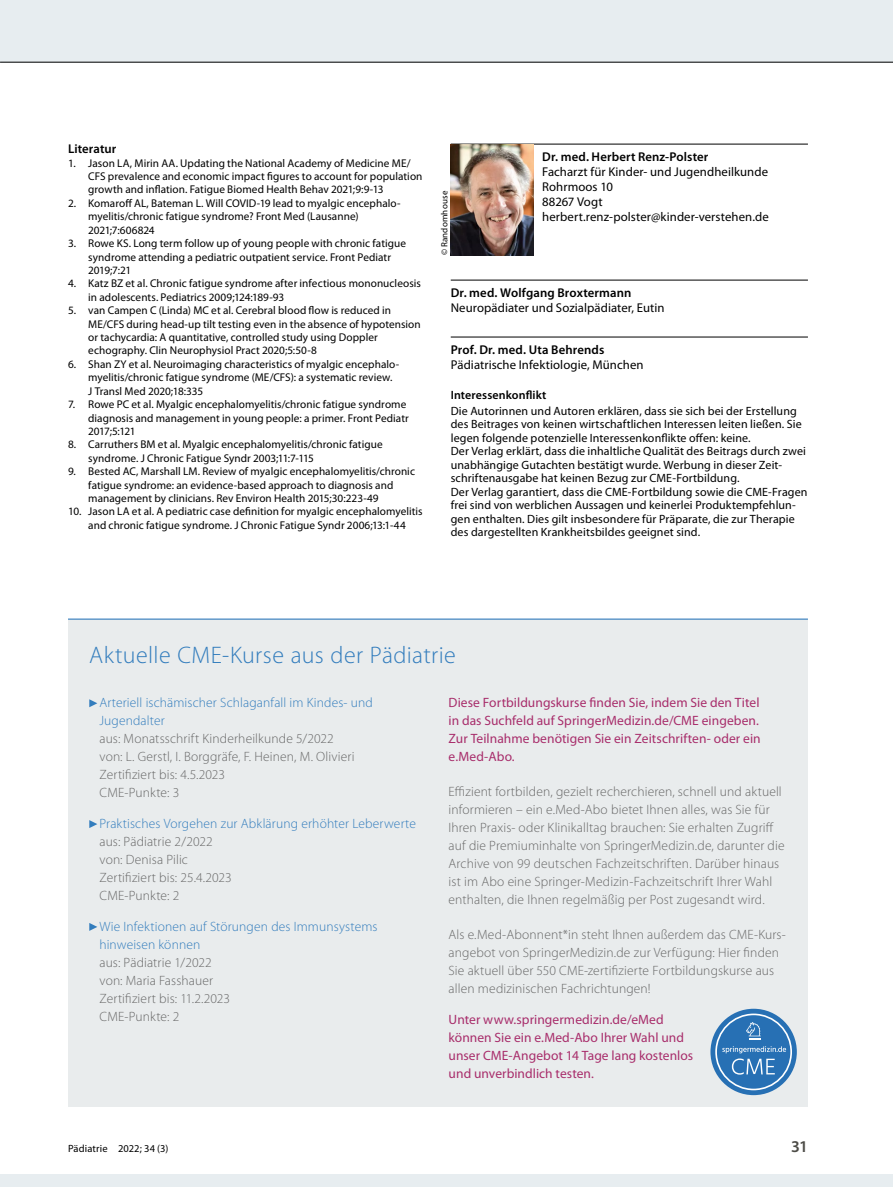
<style>
.page{position:relative;width:893px;height:1187px;background:#fff}
.page>*{position:absolute;margin:0;border:0;box-sizing:border-box;transform-origin:0 0}
.Box_Heading_CME{font:300 24px "Myriad Pro";letter-spacing:.015em;color:#337dbd}
.t1{font:600 16.5px "Myriad Pro";color:#4d4c47}
.Para_Info_1_CME{font:300 13.5px/18px "Myriad Pro";letter-spacing:.01em;color:#676767}
.Para_Info_2_CME{font:13.5px/18px "Myriad Pro";letter-spacing:.005em;color:#a82d6b}
.Para_CME{font:300 13.5px "Myriad Pro";letter-spacing:.01em;color:#676767}
.SectionHeading_CME{font:300 13.5px/18px "Myriad Pro";letter-spacing:.01em;color:#337dbd}
.Para_Box_Author_Appe{font:12.75px "Myriad Pro";letter-spacing:.01em;color:#000}
.Box_Heading_Author_P{font:600 12.75px "Myriad Pro";letter-spacing:.01em;color:#000}
.Bibliography_Title{font:600 12.75px "Myriad Pro";letter-spacing:.005em;color:#000}
.Conflict_Para_x{font:12px/13.5px "Myriad Pro";letter-spacing:.01em;color:#000}
.Conflict_Heading_x{font:600 12px "Myriad Pro";letter-spacing:.01em;color:#000}
.t2{font:11.25px/13.4px "Myriad Pro";letter-spacing:.005em;color:#000}
.t3{font:10.5px "Myriad Pro";letter-spacing:.01em;color:#000}
.Image_Source_x{font:9px "Myriad Pro";letter-spacing:.02em;color:#000}
</style>
<div class="page">
<div style="left:0;top:0;width:893px;height:62px;background:#e7edf0"></div>
<div style="left:0;top:1174px;width:893px;height:12px;background:#e7edf0"></div>
<hr style="left:451px;top:144px;width:357px;height:1px;background:#000">
<hr style="left:451px;top:280px;width:357px;height:1px;background:#000">
<hr style="left:451px;top:337px;width:357px;height:1px;background:#000">
<img style="left:451px;top:144px;width:83px;height:111px">
<div style="left:68px;top:619px;width:740px;height:487px;background:#e9eced"></div>
<hr style="left:68px;top:618px;width:740px;height:1px;background:#337dbd">
<svg style="left:89px;top:699px;width:8px;height:8px"></svg>
<svg style="left:89px;top:820px;width:8px;height:8px"></svg>
<svg style="left:89px;top:923px;width:8px;height:7px"></svg>
<svg style="left:710px;top:1008px;width:87px;height:87px"></svg>
<svg style="left:715px;top:1013px;width:77px;height:77px;background:#558ec2"></svg>
<hr style="left:0;top:62px;width:893px;height:1px;background:#000">
<p class="Bibliography_Title" style="left:68px;top:141px;width:50px">Literatur</p>
<p class="t2" style="left:88px;top:156px;width:336px;text-indent:-20px">1. Jason LA, Mirin AA. Updating the National Academy of Medicine ME/<br>CFS prevalence and economic impact figures to account for population growth and inflation. Fatigue Biomed Health Behav 2021;9:9-13</p>
<p class="t2" style="left:88px;top:196px;width:313px;text-indent:-20px">2. Komaroff AL, Bateman L. Will COVID-19 lead to myalgic encephalo&shy;myelitis/chronic fatigue syndrome? Front Med (Lausanne)<br>2021;7:606824</p>
<p class="t2" style="left:88px;top:236px;width:319px;text-indent:-20px">3. Rowe KS. Long term follow up of young people with chronic fatigue syndrome attending a pediatric outpatient service. Front Pediatr<br>2019;7:21</p>
<p class="t2" style="left:88px;top:277px;width:334px;text-indent:-20px">4. Katz BZ et al. Chronic fatigue syndrome after infectious mononucleosis in adolescents. Pediatrics 2009;124:189-93</p>
<p class="t2" style="left:88px;top:303px;width:334px;text-indent:-20px">5. van Campen C (Linda) MC et al. Cerebral blood flow is reduced in ME/CFS during head-up tilt testing even in the absence of hypotension or tachycardia: A quantitative, controlled study using Doppler echography. Clin Neurophysiol Pract 2020;5:50-8</p>
<p class="t2" style="left:88px;top:357px;width:312px;text-indent:-20px">6. Shan ZY et al. Neuroimaging characteristics of myalgic encephalo&shy;myelitis/chronic fatigue syndrome (ME/CFS): a systematic review.<br>J Transl Med 2020;18:335</p>
<p class="t2" style="left:88px;top:397px;width:322px;text-indent:-20px">7. Rowe PC et al. Myalgic encephalomyelitis/chronic fatigue syndrome diagnosis and management in young people: a primer. Front Pediatr<br>2017;5:121</p>
<p class="t2" style="left:88px;top:438px;width:296px;text-indent:-20px">8. Carruthers BM et al. Myalgic encephalomyelitis/chronic fatigue syndrome. J Chronic Fatigue Syndr 2003;11:7-115</p>
<p class="t2" style="left:88px;top:464px;width:328px;text-indent:-20px">9. Bested AC, Marshall LM. Review of myalgic encephalomyelitis/chronic fatigue syndrome: an evidence-based approach to diagnosis and management by clinicians. Rev Environ Health 2015;30:223-49</p>
<p class="t2" style="left:68px;top:505px;width:356px;text-align:center">10. Jason LA et al. A pediatric case definition for myalgic encephalomyelitis and chronic fatigue syndrome. J Chronic Fatigue Syndr 2006;13:1-44</p>
<p class="Image_Source_x" style="left:439px;top:255px;width:66px;rotate:-90deg">© Randomhouse</p>
<p class="Box_Heading_Author_P" style="left:542px;top:148px;width:168px">Dr. med. Herbert Renz-Polster</p>
<p class="Para_Box_Author_Appe" style="left:542px;top:164px;width:227px">Facharzt für Kinder- und Jugendheilkunde</p>
<p class="Para_Box_Author_Appe" style="left:542px;top:179px;width:72px">Rohrmoos 10</p>
<p class="Para_Box_Author_Appe" style="left:542px;top:194px;width:62px">88267 Vogt</p>
<p class="Para_Box_Author_Appe" style="left:542px;top:209px;width:228px">herbert.renz-polster@kinder-verstehen.de</p>
<p class="Box_Heading_Author_P" style="left:451px;top:284px;width:182px">Dr. med. Wolfgang Broxtermann</p>
<p class="Para_Box_Author_Appe" style="left:451px;top:300px;width:215px">Neuropädiater und Sozialpädiater, Eutin</p>
<p class="Box_Heading_Author_P" style="left:451px;top:341px;width:155px">Prof. Dr. med. Uta Behrends</p>
<p class="Para_Box_Author_Appe" style="left:451px;top:356px;width:194px">Pädiatrische Infektiologie, München</p>
<p class="Conflict_Heading_x" style="left:451px;top:387px;width:97px">Interessenkonflikt</p>
<p class="Conflict_Para_x" style="left:451px;top:404px;width:352px">Die Autorinnen und Autoren erklären, dass sie sich bei der Erstellung des Beitrages von keinen wirtschaftlichen Interessen leiten ließen. Sie legen folgende potenzielle Interessenkonflikte offen: keine.</p>
<p class="Conflict_Para_x" style="left:451px;top:444px;width:357px">Der Verlag erklärt, dass die inhaltliche Qualität des Beitrags durch zwei unabhängige Gutachten bestätigt wurde. Werbung in dieser Zeit&shy;schriftenausgabe hat keinen Bezug zur CME-Fortbildung.</p>
<p class="Conflict_Para_x" style="left:451px;top:485px;width:358px">Der Verlag garantiert, dass die CME-Fortbildung sowie die CME-Fragen frei sind von werblichen Aussagen und keinerlei Produktempfehlun&shy;gen enthalten. Dies gilt insbesondere für Präparate, die zur Therapie des dargestellten Krankheitsbildes geeignet sind.</p>
<p class="Box_Heading_CME" style="left:89px;top:641px;width:368px">Aktuelle CME-Kurse aus der Pädiatrie</p>
<p class="SectionHeading_CME" style="left:99px;top:694px;width:275px">Arteriell ischämischer Schlaganfall im Kindes- und<br>Jugendalter</p>
<p class="Para_CME" style="left:99px;top:731px;width:236px">aus: Monatsschrift Kinderheilkunde 5/2022</p>
<p class="Para_CME" style="left:99px;top:749px;width:257px">von: L. Gerstl, I. Borggräfe, F. Heinen, M. Olivieri</p>
<p class="Para_CME" style="left:99px;top:767px;width:127px">Zertifiziert bis: 4.5.2023</p>
<p class="Para_CME" style="left:99px;top:785px;width:81px">CME-Punkte: 3</p>
<p class="SectionHeading_CME" style="left:99px;top:814px;width:318px">Praktisches Vorgehen zur Abklärung erhöhter Leberwerte</p>
<p class="Para_CME" style="left:99px;top:834px;width:115px">aus: Pädiatrie 2/2022</p>
<p class="Para_CME" style="left:99px;top:852px;width:90px">von: Denisa Pilic</p>
<p class="Para_CME" style="left:99px;top:870px;width:134px">Zertifiziert bis: 25.4.2023</p>
<p class="Para_CME" style="left:99px;top:888px;width:81px">CME-Punkte: 2</p>
<p class="SectionHeading_CME" style="left:99px;top:917px;width:280px">Wie Infektionen auf Störungen des Immunsystems hinweisen können</p>
<p class="Para_CME" style="left:99px;top:954px;width:114px">aus: Pädiatrie 1/2022</p>
<p class="Para_CME" style="left:99px;top:972px;width:115px">von: Maria Fasshauer</p>
<p class="Para_CME" style="left:99px;top:990px;width:132px">Zertifiziert bis: 11.2.2023</p>
<p class="Para_CME" style="left:99px;top:1008px;width:81px">CME-Punkte: 2</p>
<p class="Para_Info_2_CME" style="left:449px;top:693px;width:314px">Diese Fortbildungskurse finden Sie, indem Sie den Titel in das Suchfeld auf SpringerMedizin.de/CME eingeben.<br>Zur Teilnahme benötigen Sie ein Zeitschriften- oder ein e.Med-Abo.</p>
<p class="Para_Info_1_CME" style="left:449px;top:783px;width:337px">Effizient fortbilden, gezielt recherchieren, schnell und aktuell informieren – ein e.Med-Abo bietet Ihnen alles, was Sie für Ihren Praxis- oder Klinikalltag brauchen: Sie erhalten Zugriff auf die Premiuminhalte von SpringerMedizin.de, darunter die Archive von 99 deutschen Fachzeitschriften. Darüber hinaus ist im Abo eine Springer-Medizin-Fachzeitschrift Ihrer Wahl enthalten, die Ihnen regelmäßig per Post zugesandt wird.</p>
<p class="Para_Info_1_CME" style="left:449px;top:926px;width:339px">Als e.Med-Abonnent*in steht Ihnen außerdem das CME-Kurs&shy;angebot von SpringerMedizin.de zur Verfügung: Hier finden Sie aktuell über 550 CME-zertifizierte Fortbildungskurse aus allen medizinischen Fachrichtungen!</p>
<p class="Para_Info_2_CME" style="left:449px;top:1010px;width:246px">Unter www.springermedizin.de/eMed können Sie ein e.Med-Abo Ihrer Wahl und unser CME-Angebot 14 Tage lang kostenlos und unverbindlich testen.</p>
<p class="t3" style="left:68px;top:1141px;width:102px">Pädiatrie 2022; 34 (3)</p>
<h2 class="t1" style="left:791px;top:1135px;width:18px">31</h2>
</div>
